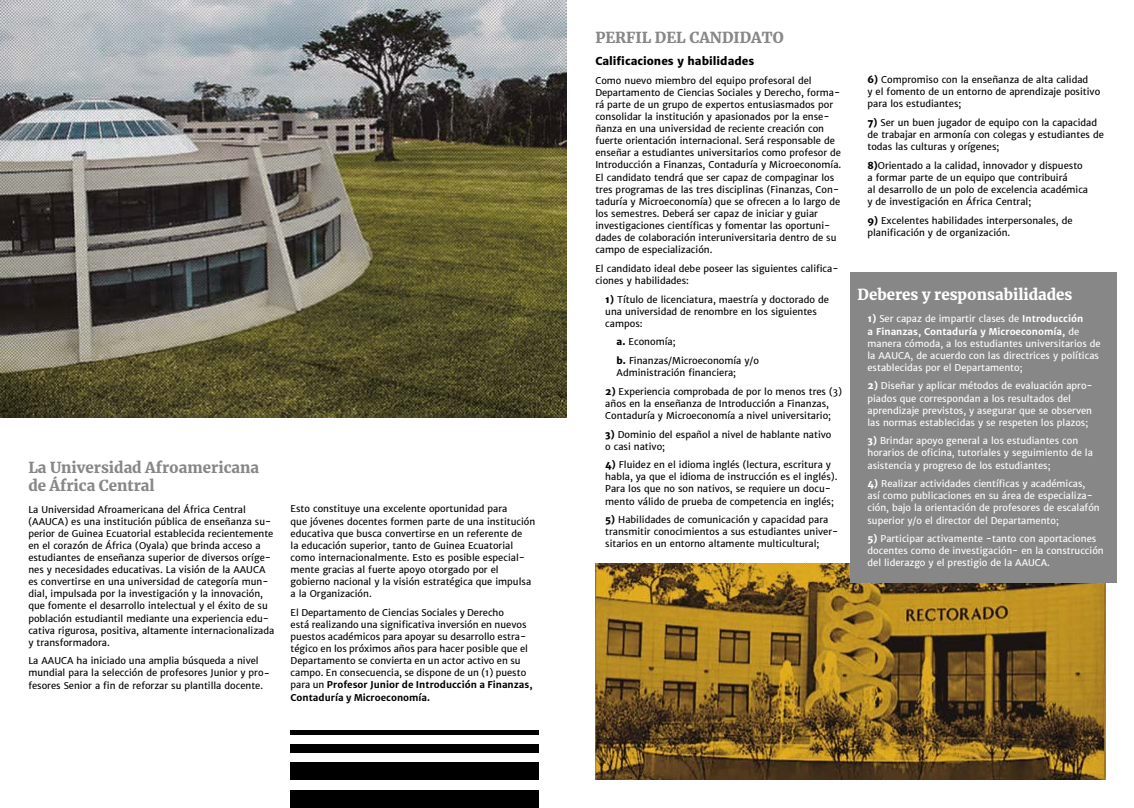
<style>
.page{position:relative;width:1134px;height:808px;background:#fff}
.page>*{position:absolute;margin:0;border:0;box-sizing:border-box;transform-origin:0 0}
.t1{font:900 15px/18px "Merriweather";color:#878787}
.t2{font:900 15px "Merriweather";color:#fff}
.t3{font:800 11px "Merriweather Sans";color:#000}
.t4{font:9.4px/12.1px "Merriweather Sans";color:#000}
.t5{font:9.4px/12.1px "Merriweather Sans";color:#fff}
.s1{font-weight:700}
.s2{font-weight:800}
</style>
<div class="page">
<img style="left:0;top:0;width:567px;height:417px">
<div style="left:291px;top:762px;width:248px;height:18px;background:#000"></div>
<div style="left:291px;top:790px;width:248px;height:18px;background:#000"></div>
<div style="left:291px;top:745px;width:248px;height:8px;background:#000"></div>
<div style="left:291px;top:730px;width:248px;height:5px;background:#000"></div>
<img style="left:595px;top:564px;width:511px;height:215px">
<div style="left:850px;top:273px;width:267px;height:310px;background:#878787"></div>
<h1 class="t1" style="left:28px;top:458px;width:232px">La Universidad Afroamericana de África Central</h1>
<p class="t4" style="left:28px;top:503px;width:247px">La Universidad Afroamericana del África Central (AAUCA) es una institución pública de enseñanza su&shy;perior de Guinea Ecuatorial establecida recientemente en el corazón de África (Oyala) que brinda acceso a estudiantes de enseñanza superior de diversos oríge&shy;nes y necesidades educativas. La visión de la AAUCA es convertirse en una universidad de categoría mun&shy;dial, impulsada por la investigación y la innovación, que fomente el desarrollo intelectual y el éxito de su población estudiantil mediante una experiencia edu&shy;cativa rigurosa, positiva, altamente internacionalizada y transformadora.</p>
<p class="t4" style="left:28px;top:655px;width:243px">La AAUCA ha iniciado una amplia búsqueda a nivel mundial para la selección de profesores Junior y pro&shy;fesores Senior a fin de reforzar su plantilla docente.</p>
<p class="t4" style="left:291px;top:503px;width:246px">Esto constituye una excelente oportunidad para<br>que jóvenes docentes formen parte de una institución educativa que busca convertirse en un referente de<br>la educación superior, tanto de Guinea Ecuatorial como internacionalmente. Esto es posible especial&shy;mente gracias al fuerte apoyo otorgado por el gobierno nacional y la visión estratégica que impulsa a la Organización.</p>
<p class="t4" style="left:291px;top:606px;width:243px">El Departamento de Ciencias Sociales y Derecho<br>está realizando una significativa inversión en nuevos puestos académicos para apoyar su desarrollo estra&shy;tégico en los próximos años para hacer posible que el Departamento se convierta en un actor activo en su campo. En consecuencia, se dispone de un (1) puesto para un <span class="s1">Profesor Junior de Introducción a Finanzas, Contaduría y Microeconomía.</span></p>
<h1 class="t1" style="left:595px;top:28px;width:190px">PERFIL DEL CANDIDATO</h1>
<p class="t3" style="left:595px;top:54px;width:160px">Calificaciones y habilidades</p>
<p class="t4" style="left:595px;top:74px;width:247px">Como nuevo miembro del equipo profesoral del Departamento de Ciencias Sociales y Derecho, forma&shy;rá parte de un grupo de expertos entusiasmados por consolidar la institución y apasionados por la ense&shy;ñanza en una universidad de reciente creación con fuerte orientación internacional. Será responsable de enseñar a estudiantes universitarios como profesor de Introducción a Finanzas, Contaduría y Microeconomía.<br>El candidato tendrá que ser capaz de compaginar los tres programas de las tres disciplinas (Finanzas, Con&shy;taduría y Microeconomía) que se ofrecen a lo largo de los semestres. Deberá ser capaz de iniciar y guiar investigaciones científicas y fomentar las oportuni&shy;dades de colaboración interuniversitaria dentro de su campo de especialización.</p>
<p class="t4" style="left:595px;top:262px;width:245px">El candidato ideal debe poseer las siguientes califica&shy;ciones y habilidades:</p>
<p class="t4" style="left:605px;top:293px;width:225px"><span class="s2">1)</span> Título de licenciatura, maestría y doctorado de una universidad de renombre en los siguientes campos:</p>
<p class="t4" style="left:617px;top:333px;width:144px;line-height:18.6px"><span class="s2">a.</span> Economía;<br><span class="s2">b.</span> Finanzas/Microeconomía y/o</p>
<p class="t4" style="left:617px;top:367px;width:121px">Administración financiera;</p>
<p class="t4" style="left:605px;top:385px;width:238px"><span class="s2">2)</span> Experiencia comprobada de por lo menos tres (3) años en la enseñanza de Introducción a Finanzas,<br>Contaduría y Microeconomía a nivel universitario;</p>
<p class="t4" style="left:605px;top:428px;width:228px"><span class="s2">3)</span> Dominio del español a nivel de hablante nativo o casi nativo;</p>
<p class="t4" style="left:605px;top:459px;width:234px"><span class="s2">4)</span> Fluidez en el idioma inglés (lectura, escritura y habla, ya que el idioma de instrucción es el inglés).<br>Para los que no son nativos, se requiere un docu&shy;mento válido de prueba de competencia en inglés;</p>
<p class="t4" style="left:605px;top:514px;width:235px"><span class="s2">5)</span> Habilidades de comunicación y capacidad para transmitir conocimientos a sus estudiantes univer&shy;sitarios en un entorno altamente multicultural;</p>
<p class="t4" style="left:867px;top:73px;width:234px"><span class="s2">6)</span> Compromiso con la enseñanza de alta calidad<br>y el fomento de un entorno de aprendizaje positivo para los estudiantes;</p>
<p class="t4" style="left:867px;top:116px;width:238px"><span class="s2">7)</span> Ser un buen jugador de equipo con la capacidad de trabajar en armonía con colegas y estudiantes de todas las culturas y orígenes;</p>
<p class="t4" style="left:867px;top:159px;width:222px"><span class="s2">8)</span>Orientado a la calidad, innovador y dispuesto a formar parte de un equipo que contribuirá<br>al desarrollo de un polo de excelencia académica y de investigación en África Central;</p>
<p class="t4" style="left:867px;top:214px;width:207px"><span class="s2">9)</span> Excelentes habilidades interpersonales, de planificación y de organización.</p>
<h1 class="t2" style="left:857px;top:284px;width:216px">Deberes y responsabilidades</h1>
<p class="t5" style="left:867px;top:313px;width:235px"><span class="s2">1)</span> Ser capaz de impartir clases de <span class="s1">Introducción<br>a Finanzas, Contaduría y Microeconomía,</span> de manera cómoda, a los estudiantes universitarios de la AAUCA, de acuerdo con las directrices y políticas establecidas por el Departamento;</p>
<p class="t5" style="left:867px;top:380px;width:227px"><span class="s2">2)</span> Diseñar y aplicar métodos de evaluación apro&shy;piados que correspondan a los resultados del aprendizaje previstos, y asegurar que se observen las normas establecidas y se respeten los plazos;</p>
<p class="t5" style="left:867px;top:435px;width:227px"><span class="s2">3)</span> Brindar apoyo general a los estudiantes con horarios de oficina, tutoriales y seguimiento de la asistencia y progreso de los estudiantes;</p>
<p class="t5" style="left:867px;top:478px;width:234px"><span class="s2">4)</span> Realizar actividades científicas y académicas, así como publicaciones en su área de especializa&shy;ción, bajo la orientación de profesores de escalafón superior y/o el director del Departamento;</p>
<p class="t5" style="left:867px;top:533px;width:238px"><span class="s2">5)</span> Participar activamente -tanto con aportaciones docentes como de investigación- en la construcción del liderazgo y el prestigio de la AAUCA.</p>
</div>
